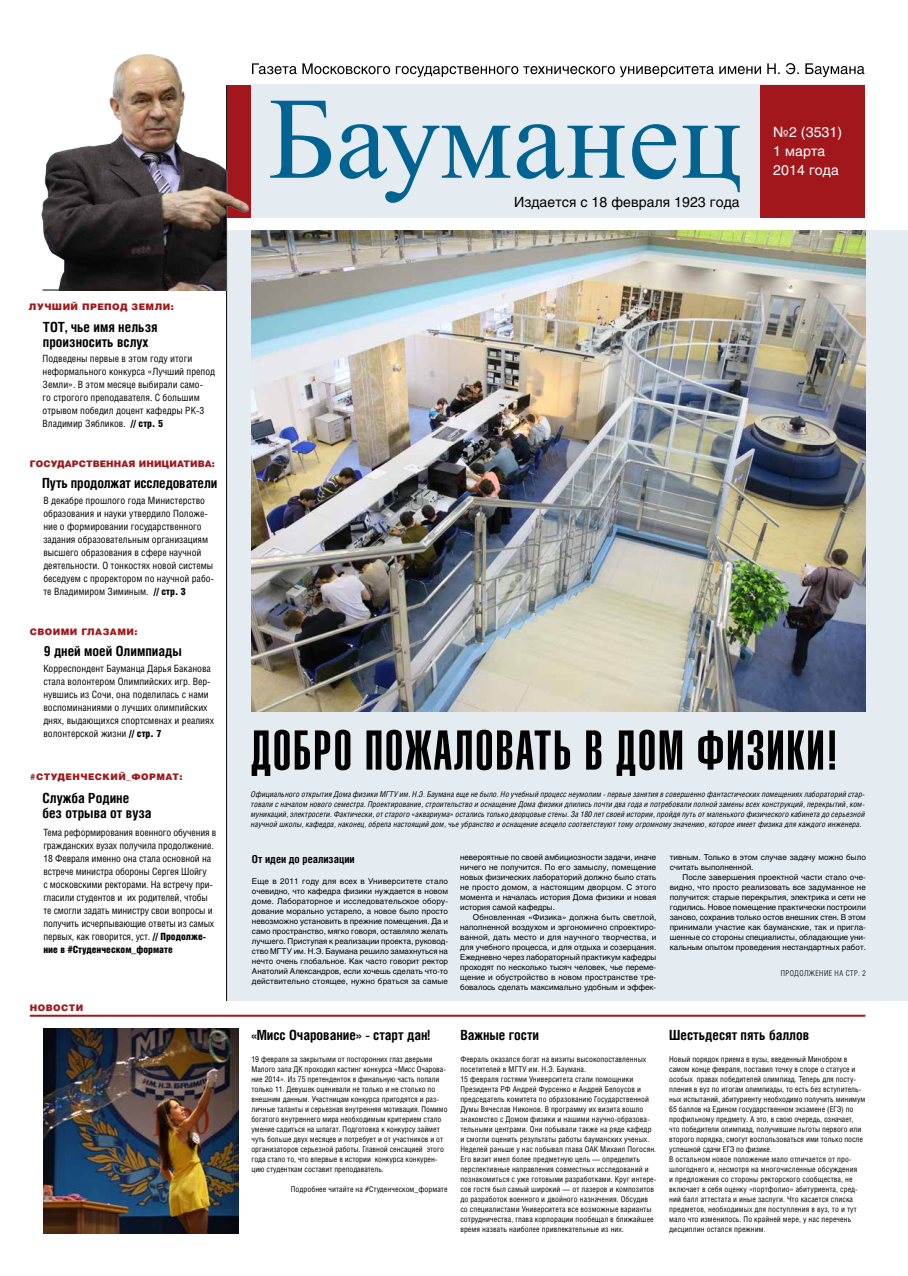
<style>
.page{position:relative;width:908px;height:1276px;background:#fff}
.page>*{position:absolute;margin:0;border:0;box-sizing:border-box;transform-origin:0 0}
.t1{font:55px "Helios Ultra Compressed C";letter-spacing:.035em;color:#000}
.t2{font:700 14px/15px "Helios Cond C";color:#000}
.t3{font:14px "Helios C";letter-spacing:.005em;color:#000}
.t4{font:14px/19px "Helios C";letter-spacing:.005em;color:#fff}
.t5{font:700 11px "Helios Cond C";color:#000}
.t6{font:10px/13px "Helios Cond C";color:#000}
.t7{font:10px "Helios Cond Black C";color:#000}
.t8{font:9px "Helios Black C";letter-spacing:.05em;color:#a1171b}
.t9{font:9px "Helios Black C";letter-spacing:.01em;color:#a1171b}
.t10{font:8px/10px "Helios Cond C";letter-spacing:.01em;color:#000}
.t11{font:8px/10px "Helios C";color:#000;text-align:justify}
.t12{font:italic 8px/10px "Helios Cond C";letter-spacing:.01em;color:#000;text-align:justify}
.t13{font:8px "Helios Cond Light C";letter-spacing:.05em;color:#000}
.s1{font-family:"Helios Cond Black C"}
</style>
<div class="page">
<div style="left:227px;top:231px;width:680px;height:770px;background:#e4ecf2"></div>
<img style="left:251px;top:230px;width:614px;height:481px">
<hr style="left:30px;top:1014px;width:835px;height:2px;background:#a1171b">
<hr style="left:226px;top:85px;width:1px;height:916px;background:#000">
<div style="left:251px;top:85px;width:613px;height:133px;background:#e4ecf2"></div>
<div style="left:760px;top:85px;width:104px;height:132px;background:#a1171b"></div>
<svg style="left:264px;top:63px;width:600px;height:14px"></svg>
<svg style="left:270px;top:101px;width:469px;height:102px"></svg>
<img style="left:41px;top:54px;width:223px;height:236px">
<img style="left:43px;top:1028px;width:195px;height:205px">
<h2 class="t3" style="left:514px;top:194px;width:227px">Издается с 18 февраля 1923 года</h2>
<h2 class="t4" style="left:772px;top:122px;width:70px">№2 (3531)<br>1 марта<br>2014 года</h2>
<p class="t8" style="left:29px;top:301px;width:146px">ЛУЧШИЙ ПРЕПОД ЗЕМЛИ:</p>
<h2 class="t2" style="left:43px;top:319px;width:116px">ТОТ, чье имя нельзя произносить вслух</h2>
<p class="t6" style="left:43px;top:351px;width:174px">Подведены первые в этом году итоги неформального конкурса «Лучший препод Земли». В этом месяце выбирали само-<br>го строгого преподавателя. С большим отрывом победил доцент кафедры РК-3<br>Владимир Зябликов. <span class="s1">// стр. 5</span></p>
<p class="t9" style="left:30px;top:458px;width:186px">ГОСУДАРСТВЕННАЯ ИНИЦИАТИВА:</p>
<h2 class="t2" style="left:42px;top:475px;width:176px">Путь продолжат исследователи</h2>
<p class="t6" style="left:43px;top:494px;width:172px">В декабре прошлого года Министерство образования и науки утвердило Положе&shy;ние о формировании государственного задания образовательным организациям высшего образования в сфере научной деятельности. О тонкостях новой системы беседуем с проректором по научной рабо&shy;те Владимиром Зиминым. <span class="s1">// стр. 3</span></p>
<p class="t8" style="left:30px;top:626px;width:109px">СВОИМИ ГЛАЗАМИ:</p>
<h2 class="t2" style="left:44px;top:643px;width:139px">9 дней моей Олимпиады</h2>
<p class="t6" style="left:43px;top:662px;width:172px">Корреспондент Бауманца Дарья Баканова стала волонтером Олимпийских игр. Вер&shy;нувшись из Сочи, она поделилась с нами воспоминаниями о лучших олимпийских днях, выдающихся спортсменах и реалиях волонтерской жизни <span class="s1">// стр. 7</span></p>
<p class="t8" style="left:30px;top:771px;width:154px">#СТУДЕНЧЕСКИЙ_ФОРМАТ:</p>
<h2 class="t2" style="left:42px;top:790px;width:111px">Служба Родине без отрыва от вуза</h2>
<p class="t6" style="left:43px;top:826px;width:174px">Тема реформирования военного обучения в гражданских вузах получила продолжение.<br>18 Февраля именно она стала основной на встрече министра обороны Сергея Шойгу<br>с московскими ректорами. На встречу при&shy;гласили студентов и их родителей, чтобы те смогли задать министру свои вопросы и получить исчерпывающие ответы из самых первых, как говорится, уст. <span class="s1">// Продолже-</span></p>
<p class="t7" style="left:43px;top:944px;width:131px">ние в #Студенческом_формате</p>
<p class="t8" style="left:30px;top:1001px;width:55px">НОВОСТИ</p>
<h1 class="t1" style="left:251px;top:718px;width:588px">ДОБРО ПОЖАЛОВАТЬ В ДОМ ФИЗИКИ!</h1>
<p class="t12" style="left:251px;top:789px;width:615px">Официального открытия Дома физики МГТУ им. Н.Э. Баумана еще не было. Но учебный процесс неумолим - первые занятия в совершенно фантастических помещениях лабораторий стар&shy;товали с началом нового семестра. Проектирование, строительство и оснащение Дома физики длились почти два года и потребовали полной замены всех конструкций, перекрытий, ком&shy;муникаций, электросети. Фактически, от старого «аквариума» остались только дворцовые стены. За 180 лет своей истории, пройдя путь от маленького физического кабинета до серьезной научной школы, кафедра, наконец, обрела настоящий дом, чье убранство и оснащение всецело соответствуют тому огромному значению, которое имеет физика для каждого инженера.</p>
<h3 class="t5" style="left:252px;top:852px;width:104px">От идеи до реализации</h3>
<p class="t11" style="left:252px;top:876px;width:197px">Еще в 2011 году для всех в Университете стало очевидно, что кафедра физики нуждается в новом доме. Лабораторное и исследовательское обору&shy;дование морально устарело, а новое было просто невозможно установить в прежние помещения. Да и само пространство, мягко говоря, оставляло желать лучшего. Приступая к реализации проекта, руковод&shy;ство МГТУ им. Н.Э. Баумана решило замахнуться на нечто очень глобальное. Как часто говорит ректор Анатолий Александров, если хочешь сделать что-то действительно стоящее, нужно браться за самые</p>
<p class="t11" style="left:460px;top:852px;width:198px">невероятные по своей амбициозности задачи, иначе ничего не получится. По его замыслу, помещение новых физических лабораторий должно было стать не просто домом, а настоящим дворцом. С этого момента и началась история Дома физики и новая история самой кафедры.</p>
<p class="t11" style="left:460px;top:912px;width:198px;text-indent:13px">Обновленная «Физика» должна быть светлой, наполненной воздухом и эргономично спроектиро&shy;ванной, дать место и для научного творчества, и для учебного процесса, и для отдыха и созерцания.<br>Ежедневно через лабораторный практикум кафедры проходят по несколько тысяч человек, чье переме&shy;щение и обустройство в новом пространстве тре&shy;бовалось сделать максимально удобным и эффек-</p>
<p class="t11" style="left:669px;top:852px;width:197px">тивным. Только в этом случае задачу можно было считать выполненной.</p>
<p class="t11" style="left:669px;top:872px;width:197px;text-indent:13px">После завершения проектной части стало оче&shy;видно, что просто реализовать все задуманное не получится: старые перекрытия, электрика и сети не годились. Новое помещение практически построили заново, сохранив только остов внешних стен. В этом принимали участие как бауманские, так и пригла&shy;шенные со стороны специалисты, обладающие уни&shy;кальным опытом проведения нестандартных работ.</p>
<p class="t13" style="left:780px;top:969px;width:87px">ПРОДОЛЖЕНИЕ НА СТР. 2</p>
<h2 class="t2" style="left:251px;top:1026px;width:180px">«Мисс Очарование» - старт дан!</h2>
<p class="t10" style="left:251px;top:1054px;width:197px">19 февраля за закрытыми от посторонних глаз дверьми Малого зала ДК проходил кастинг конкурса «Мисс Очарова&shy;ние 2014». Из 75 претенденток в финальную часть попали только 11. Девушек оценивали не только и не столько по внешним данным. Участницам конкурса пригодятся и раз&shy;личные таланты и серьезная внутренняя мотивация. Помимо богатого внутреннего мира необходимым критерием стало умение садиться на шпагат. Подготовка к конкурсу займет чуть больше двух месяцев и потребует и от участников и от организаторов серьезной работы. Главной сенсацией этого года стало то, что впервые в истории конкурса конкурен&shy;цию студенткам составит преподаватель.</p>
<p class="t10" style="left:291px;top:1184px;width:158px">Подробнее читайте на #Студенческом_формате</p>
<h2 class="t2" style="left:460px;top:1026px;width:80px">Важные гости</h2>
<p class="t10" style="left:460px;top:1054px;width:197px">Февраль оказался богат на визиты высокопоставленных посетителей в МГТУ им. Н.Э. Баумана.<br>15 февраля гостями Университета стали помощники Президента РФ Андрей Фурсенко и Андрей Белоусов и председатель комитета по образованию Государственной Думы Вячеслав Никонов. В программу их визита вошло знакомство с Домом физики и нашими научно-образова&shy;тельными центрами. Они побывали также на ряде кафедр и смогли оценить результаты работы бауманских ученых.<br>Неделей раньше у нас побывал глава ОАК Михаил Погосян.<br>Его визит имел более предметную цель — определить перспективные направления совместных исследований и познакомиться с уже готовыми разработками. Круг интере&shy;сов гостя был самый широкий — от лазеров и композитов до разработок военного и двойного назначения. Обсудив со специалистами Университета все возможные варианты сотрудничества, глава корпорации пообещал в ближайшее время назвать наиболее привлекательные из них.</p>
<h2 class="t2" style="left:669px;top:1026px;width:141px">Шестьдесят пять баллов</h2>
<p class="t10" style="left:669px;top:1054px;width:197px">Новый порядок приема в вузы, введенный Минобром в самом конце февраля, поставил точку в споре о статусе и особых правах победителей олимпиад. Теперь для посту&shy;пления в вуз по итогам олимпиады, то есть без вступитель&shy;ных испытаний, абитуриенту необходимо получить минимум 65 баллов на Едином государственном экзамене (ЕГЭ) по профильному предмету. А это, в свою очередь, означает, что победители олимпиад, получившие льготы первого или второго порядка, смогут воспользоваться ими только после успешной сдачи ЕГЭ по физике.<br>В остальном новое положение мало отличается от про&shy;шлогоднего и, несмотря на многочисленные обсуждения<br>и предложения со стороны ректорского сообщества, не включает в себя оценку «портфолио» абитуриента, сред&shy;ний балл аттестата и иные заслуги. Что касается списка предметов, необходимых для поступления в вуз, то и тут мало что изменилось. По крайней мере, у нас перечень дисциплин остался прежним.</p>
</div>
